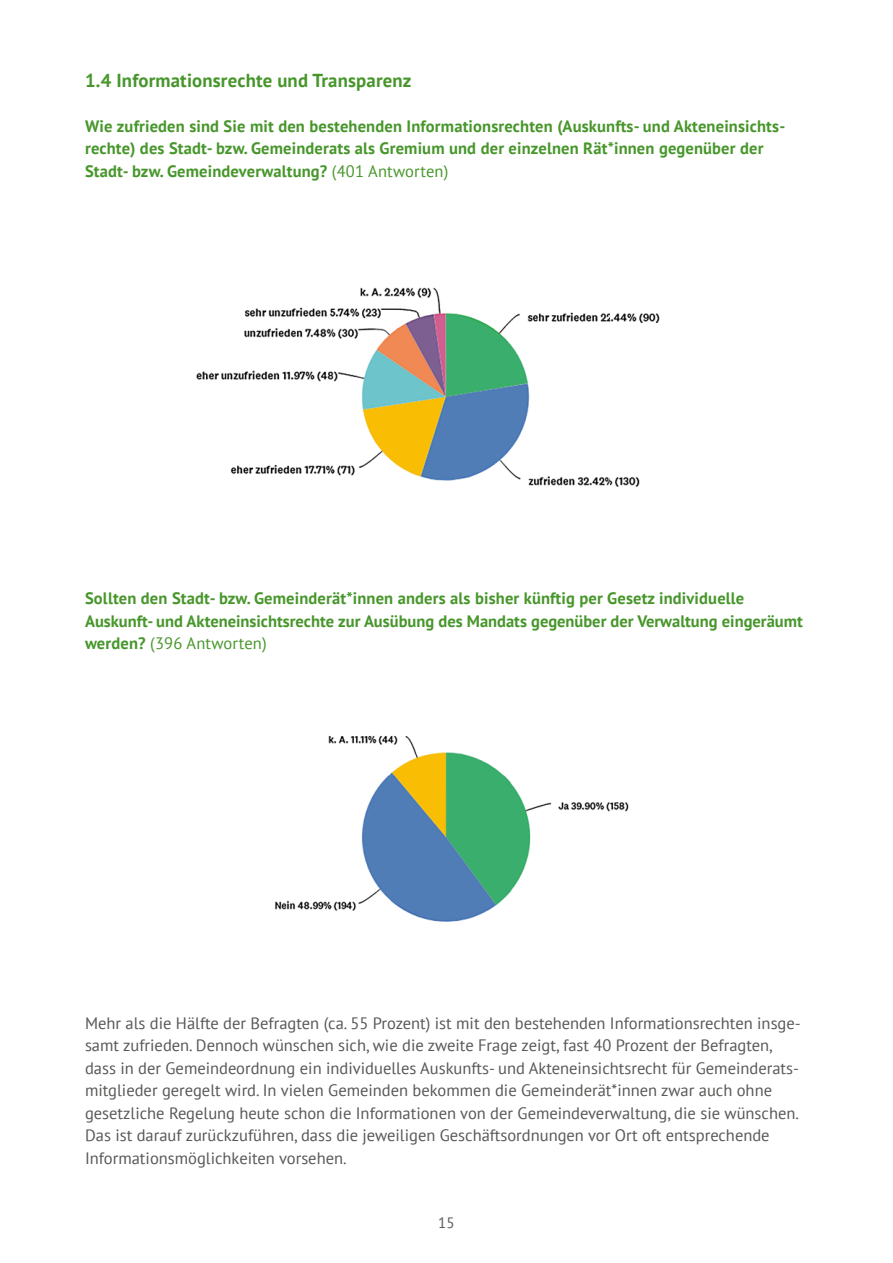
<style>
.page{position:relative;width:893px;height:1263px;background:#fff}
.page>*{position:absolute;margin:0;border:0;box-sizing:border-box;transform-origin:0 0}
.t1{font:700 18.75px "PT Sans";letter-spacing:.01em;color:#47962b}
.t2{font:16.5px/22.5px "PT Sans";color:#575756}
.t3{font:700 16.5px/22.5px "PT Sans";letter-spacing:.01em;color:#47962b}
.t4{font:15px "PT Sans";color:#575756}
.s1{font-weight:400}
</style>
<div class="page">
<img style="left:196px;top:287px;width:464px;height:200px">
<img style="left:275px;top:735px;width:354px;height:187px">
<p class="t1" style="left:85px;top:67px;width:328px">1.4 Informationsrechte und Transparenz</p>
<p class="t3" style="left:85px;top:114px;width:702px">Wie zufrieden sind Sie mit den bestehenden Informationsrechten (Auskunfts- und Akteneinsichts&shy;rechte) des Stadt- bzw. Gemeinderats als Gremium und der einzelnen Rät*innen gegenüber der<br>Stadt- bzw. Gemeindeverwaltung? <span class="s1">(401 Antworten)</span></p>
<p class="t3" style="left:85px;top:587px;width:719px">Sollten den Stadt- bzw. Gemeinderät*innen anders als bisher künftig per Gesetz individuelle<br>Auskunft- und Akteneinsichtsrechte zur Ausübung des Mandats gegenüber der Verwaltung eingeräumt werden? <span class="s1">(396 Antworten)</span></p>
<p class="t2" style="left:85px;top:1011px;width:717px">Mehr als die Hälfte der Befragten (ca. 55 Prozent) ist mit den bestehenden Informationsrechten insge&shy;samt zufrieden. Dennoch wünschen sich, wie die zweite Frage zeigt, fast 40 Prozent der Befragten, dass in der Gemeindeordnung ein individuelles Auskunfts- und Akteneinsichtsrecht für Gemeinderats&shy;mitglieder geregelt wird. In vielen Gemeinden bekommen die Gemeinderät*innen zwar auch ohne gesetzliche Regelung heute schon die Informationen von der Gemeindeverwaltung, die sie wünschen.<br>Das ist darauf zurückzuführen, dass die jeweiligen Geschäftsordnungen vor Ort oft entsprechende Informationsmöglichkeiten vorsehen.</p>
<p class="t4" style="left:438px;top:1213px;width:18px">15</p>
</div>
